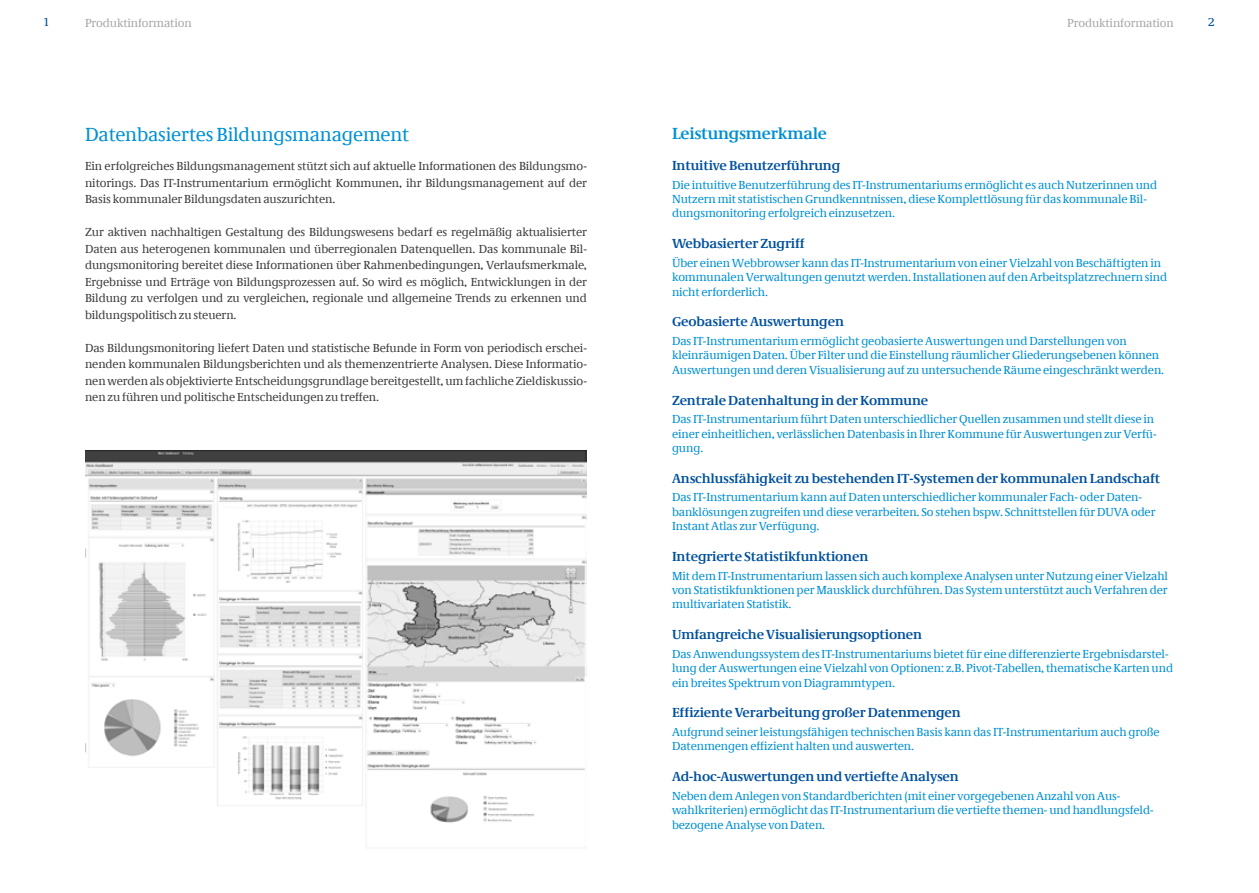
<style>
.page{position:relative;width:1259px;height:893px;background:#fff}
.page>*{position:absolute;margin:0;border:0;box-sizing:border-box;transform-origin:0 0}
.Headline_Text_ohne{font:19.5px "Neue Demos";letter-spacing:-.01em;color:#0090d4}
.Fließtext{font:700 16.5px "Neue Demos";letter-spacing:-.01em;color:#0090d4}
.Headline_Text_3{font:700 13.5px "Neue Demos";letter-spacing:-.01em;color:#00519e}
.Fließtext-2{font:12px/14.4px "Neue Demos";letter-spacing:-.01em;color:#0090d4}
.Fließtext-3{font:12px/16.5px "Neue Demos";letter-spacing:-.01em;color:#3e3d40;text-align:justify}
.t1{font:12px "Neue Demos";letter-spacing:-.01em;color:#a7a8aa}
.Fließtext-4{font:12px "Neue Demos";color:#00519e}
</style>
<div class="page">
<img style="left:85px;top:450px;width:501px;height:398px">
<p class="Fließtext-4" style="left:44px;top:15px;width:6px">1</p>
<p class="t1" style="left:85px;top:16px;width:108px">Produktinformation</p>
<p class="t1" style="left:1067px;top:16px;width:108px">Produktinformation</p>
<p class="Fließtext-4" style="left:1208px;top:15px;width:8px">2</p>
<p class="Headline_Text_ohne" style="left:85px;top:123px;width:325px">Datenbasiertes Bildungsmanagement</p>
<p class="Fließtext-3" style="left:85px;top:158px;width:503px">Ein erfolgreiches Bildungsmanagement stützt sich auf aktuelle Informationen des Bildungsmo&shy;nitorings. Das IT-Instrumentarium ermöglicht Kommunen, ihr Bildungsmanagement auf der Basis kommunaler Bildungsdaten auszurichten.</p>
<p class="Fließtext-3" style="left:85px;top:224px;width:503px">Zur aktiven nachhaltigen Gestaltung des Bildungswesens bedarf es regelmäßig aktualisierter Daten aus heterogenen kommunalen und überregionalen Datenquellen. Das kommunale Bil&shy;dungsmonitoring bereitet diese Informationen über Rahmenbedingungen, Verlaufsmerkmale, Ergebnisse und Erträge von Bildungsprozessen auf. So wird es möglich, Entwicklungen in der Bildung zu verfolgen und zu vergleichen, regionale und allgemeine Trends zu erkennen und bildungspolitisch zu steuern.</p>
<p class="Fließtext-3" style="left:85px;top:339px;width:503px">Das Bildungsmonitoring liefert Daten und statistische Befunde in Form von periodisch erschei&shy;nenden kommunalen Bildungsberichten und als themenzentrierte Analysen. Diese Informatio&shy;nen werden als objektivierte Entscheidungsgrundlage bereitgestellt, um fachliche Zieldiskussio&shy;nen zu führen und politische Entscheidungen zu treffen.</p>
<p class="Fließtext" style="left:672px;top:124px;width:156px">Leistungsmerkmale</p>
<p class="Headline_Text_3" style="left:672px;top:157px;width:170px">Intuitive Benutzerführung</p>
<p class="Fließtext-2" style="left:672px;top:177px;width:487px">Die intuitive Benutzerführung des IT-Instrumentariums ermöglicht es auch Nutzerinnen und<br>Nutzern mit statistischen Grundkenntnissen, diese Komplettlösung für das kommunale Bil&shy;dungsmonitoring erfolgreich einzusetzen.</p>
<p class="Headline_Text_3" style="left:672px;top:235px;width:134px">Webbasierter Zugriff</p>
<p class="Fließtext-2" style="left:672px;top:255px;width:497px">Über einen Webbrowser kann das IT-Instrumentarium von einer Vielzahl von Beschäftigten in kommunalen Verwaltungen genutzt werden. Installationen auf den Arbeitsplatzrechnern sind nicht erforderlich.</p>
<p class="Headline_Text_3" style="left:672px;top:314px;width:173px">Geobasierte Auswertungen</p>
<p class="Fließtext-2" style="left:672px;top:334px;width:494px">Das IT-Instrumentarium ermöglicht geobasierte Auswertungen und Darstellungen von kleinräumigen Daten. Über Filter und die Einstellung räumlicher Gliederungsebenen können<br>Auswertungen und deren Visualisierung auf zu untersuchende Räume eingeschränkt werden.</p>
<p class="Headline_Text_3" style="left:672px;top:392px;width:258px">Zentrale Datenhaltung in der Kommune</p>
<p class="Fließtext-2" style="left:672px;top:412px;width:486px">Das IT-Instrumentarium führt Daten unterschiedlicher Quellen zusammen und stellt diese in einer einheitlichen, verlässlichen Datenbasis in Ihrer Kommune für Auswertungen zur Verfü&shy;gung.</p>
<p class="Headline_Text_3" style="left:672px;top:470px;width:490px">Anschlussfähigkeit zu bestehenden IT-Systemen der kommunalen Landschaft</p>
<p class="Fließtext-2" style="left:672px;top:490px;width:485px">Das IT-Instrumentarium kann auf Daten unterschiedlicher kommunaler Fach- oder Daten&shy;banklösungen zugreifen und diese verarbeiten. So stehen bspw. Schnittstellen für DUVA oder<br>Instant Atlas zur Verfügung.</p>
<p class="Headline_Text_3" style="left:672px;top:548px;width:198px">Integrierte Statistikfunktionen</p>
<p class="Fließtext-2" style="left:672px;top:568px;width:497px;text-align:justify">Mit dem IT-Instrumentarium lassen sich auch komplexe Analysen unter Nutzung einer Vielzahl von Statistikfunktionen per Mausklick durchführen. Das System unterstützt auch Verfahren der multivariaten Statistik.</p>
<p class="Headline_Text_3" style="left:672px;top:626px;width:252px">Umfangreiche Visualisierungsoptionen</p>
<p class="Fließtext-2" style="left:672px;top:646px;width:502px">Das Anwendungssystem des IT-Instrumentariums bietet für eine differenzierte Ergebnisdarstel&shy;lung der Auswertungen eine Vielzahl von Optionen: z.B. Pivot-Tabellen, thematische Karten und ein breites Spektrum von Diagrammtypen.</p>
<p class="Headline_Text_3" style="left:672px;top:705px;width:290px">Effiziente Verarbeitung großer Datenmengen</p>
<p class="Fließtext-2" style="left:672px;top:725px;width:489px">Aufgrund seiner leistungsfähigen technischen Basis kann das IT-Instrumentarium auch große<br>Datenmengen effizient halten und auswerten.</p>
<p class="Headline_Text_3" style="left:672px;top:768px;width:288px">Ad-hoc-Auswertungen und vertiefte Analysen</p>
<p class="Fließtext-2" style="left:672px;top:788px;width:483px">Neben dem Anlegen von Standardberichten (mit einer vorgegebenen Anzahl von Aus&shy;wahlkriterien) ermöglicht das IT-Instrumentarium die vertiefte themen- und handlungsfeld&shy;bezogene Analyse von Daten.</p>
</div>
